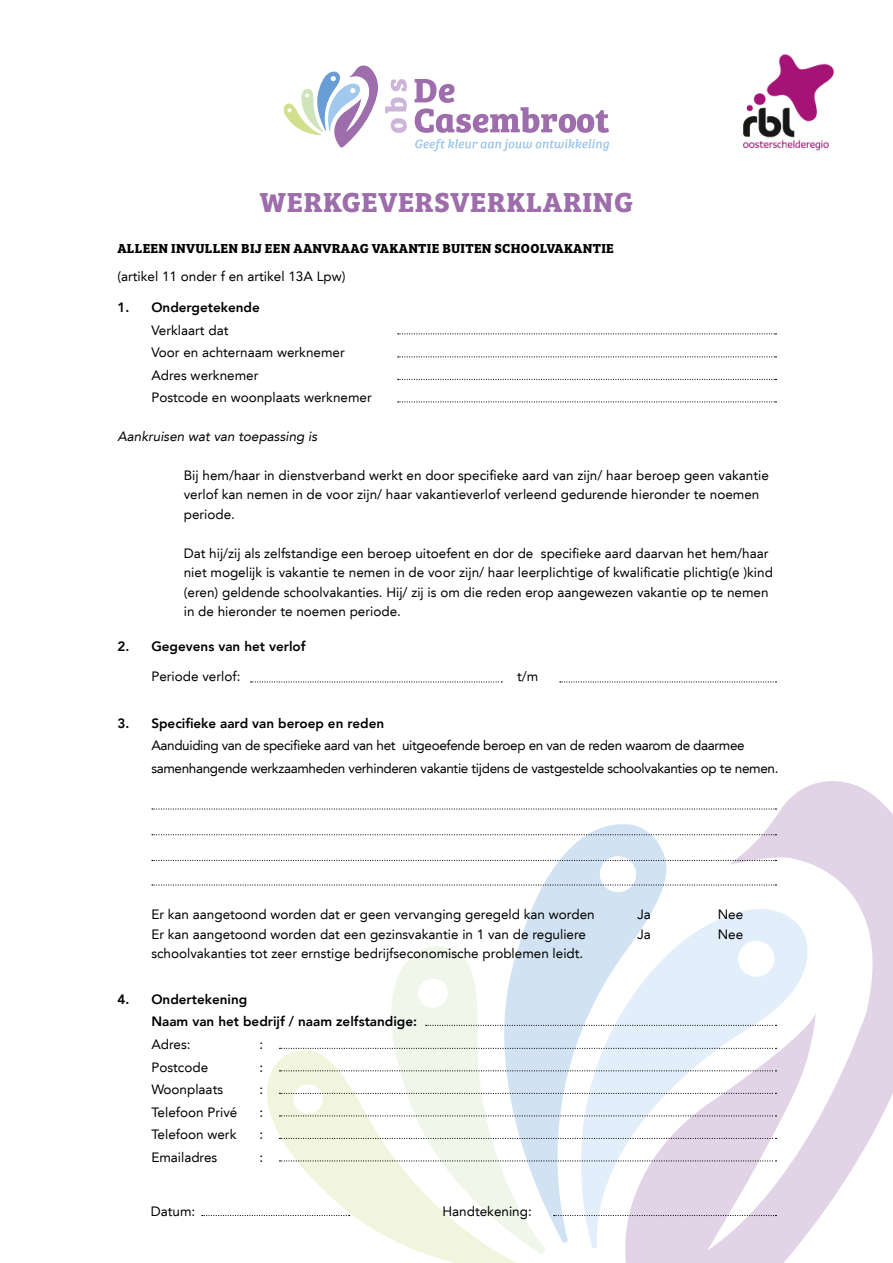
<style>
.page{position:relative;width:893px;height:1263px;background:#fff}
.page>*{position:absolute;margin:0;border:0;box-sizing:border-box;transform-origin:0 0}
.t1{font:700 28.5px "Bree Serif";letter-spacing:.025em;color:#9e6dac}
.t2{font:13.5px/19.5px "Avenir LT";color:#000}
.t3{font:13.5px/22.5px "Avenir LT";letter-spacing:-.025em;color:#000}
.t4{font:800 13.5px/22.5px "Avenir LT";color:#000}
.t5{font:700 13.5px "Bree Serif";letter-spacing:.02em;color:#000}
.t6{font:italic 13.5px "Avenir LT";color:#000}
</style>
<div class="page">
<svg style="left:283px;top:65px;width:95px;height:83px"></svg>
<svg style="left:415px;top:79px;width:194px;height:54px"></svg>
<svg style="left:385px;top:97px;width:22px;height:36px"></svg>
<svg style="left:391px;top:79px;width:16px;height:12px"></svg>
<svg style="left:415px;top:139px;width:194px;height:12px"></svg>
<svg style="left:478px;top:826px;width:129px;height:414px;fill:#d1e2f2"></svg>
<svg style="left:562px;top:900px;width:45px;height:348px"></svg>
<svg style="left:607px;top:781px;width:286px;height:482px"></svg>
<div style="left:738px;top:941px;width:36px;height:36px;background:#fff;border-radius:50%"></div>
<svg style="left:370px;top:944px;width:177px;height:309px"></svg>
<svg style="left:416px;top:977px;width:34px;height:32px"></svg>
<svg style="left:267px;top:1050px;width:268px;height:213px"></svg>
<svg style="left:398px;top:333px;width:378px;height:1px"></svg>
<svg style="left:426px;top:1025px;width:350px;height:1px"></svg>
<svg style="left:398px;top:379px;width:378px;height:1px"></svg>
<svg style="left:279px;top:1070px;width:497px;height:1px"></svg>
<svg style="left:279px;top:1138px;width:497px;height:1px"></svg>
<svg style="left:398px;top:356px;width:378px;height:1px"></svg>
<svg style="left:279px;top:1048px;width:497px;height:1px"></svg>
<svg style="left:398px;top:401px;width:378px;height:1px"></svg>
<svg style="left:279px;top:1082px;width:497px;height:34px"></svg>
<svg style="left:279px;top:1160px;width:497px;height:1px"></svg>
<svg style="left:152px;top:808px;width:624px;height:1px"></svg>
<svg style="left:152px;top:834px;width:624px;height:1px"></svg>
<svg style="left:152px;top:856px;width:624px;height:37px"></svg>
<svg style="left:251px;top:681px;width:251px;height:1px"></svg>
<svg style="left:560px;top:681px;width:216px;height:1px"></svg>
<svg style="left:554px;top:1215px;width:222px;height:1px"></svg>
<svg style="left:202px;top:1215px;width:148px;height:1px"></svg>
<img style="left:743px;top:54px;width:92px;height:97px">
<h1 class="t1" style="left:260px;top:180px;width:375px">WERKGEVERSVERKLARING</h1>
<p class="t5" style="left:117px;top:238px;width:498px">ALLEEN INVULLEN BIJ EEN AANVRAAG VAKANTIE BUITEN SCHOOLVAKANTIE</p>
<p class="t2" style="left:117px;top:267px;width:230px">(artikel 11 onder f en artikel 13A Lpw)</p>
<p class="t4" style="left:117px;top:296px;width:13px">1.</p>
<p class="t4" style="left:151px;top:296px;width:110px">Ondergetekende</p>
<p class="t2" style="left:151px;top:319px;width:222px;line-height:22.5px">Verklaart dat<br>Voor en achternaam werknemer<br>Adres werknemer<br>Postcode en woonplaats werknemer</p>
<p class="t6" style="left:117px;top:428px;width:201px">Aankruisen wat van toepassing is</p>
<p class="t4" style="left:117px;top:635px;width:13px">2.</p>
<p class="t4" style="left:117px;top:712px;width:13px">3.</p>
<p class="t2" style="left:184px;top:465px;width:587px">Bij hem/haar in dienstverband werkt en door specifieke aard van zijn/ haar beroep geen vakantie verlof kan nemen in de voor zijn/ haar vakantieverlof verleend gedurende hieronder te noemen periode.</p>
<p class="t2" style="left:184px;top:543px;width:591px">Dat hij/zij als zelfstandige een beroep uitoefent en dor de specifieke aard daarvan het hem/haar niet mogelijk is vakantie te nemen in de voor zijn/ haar leerplichtige of kwalificatie plichtig(e )kind (eren) geldende schoolvakanties. Hij/ zij is om die reden erop aangewezen vakantie op te nemen in de hieronder te noemen periode.</p>
<p class="t4" style="left:151px;top:635px;width:156px">Gegevens van het verlof</p>
<p class="t2" style="left:151px;top:666px;width:91px">Periode verlof:</p>
<p class="t2" style="left:517px;top:666px;width:23px">t/m</p>
<p class="t4" style="left:151px;top:712px;width:234px">Specifieke aard van beroep en reden</p>
<p class="t3" style="left:151px;top:735px;width:629px">Aanduiding van de specifieke aard van het uitgeoefende beroep en van de reden waarom de daarmee samenhangende werkzaamheden verhinderen vakantie tijdens de vastgestelde schoolvakanties op te nemen.</p>
<p class="t4" style="left:117px;top:988px;width:13px">4.</p>
<p class="t2" style="left:151px;top:905px;width:445px">Er kan aangetoond worden dat er geen vervanging geregeld kan worden</p>
<p class="t2" style="left:637px;top:905px;width:15px">Ja</p>
<p class="t2" style="left:718px;top:905px;width:27px">Nee</p>
<p class="t2" style="left:151px;top:924px;width:436px">Er kan aangetoond worden dat een gezinsvakantie in 1 van de reguliere</p>
<p class="t2" style="left:637px;top:924px;width:15px">Ja</p>
<p class="t2" style="left:718px;top:924px;width:27px">Nee</p>
<p class="t2" style="left:151px;top:944px;width:433px">schoolvakanties tot zeer ernstige bedrijfseconomische problemen leidt.</p>
<p class="t4" style="left:151px;top:988px;width:267px">Ondertekening<br>Naam van het bedrijf / naam zelfstandige:</p>
<p class="t2" style="left:151px;top:1035px;width:41px">Adres:</p>
<p class="t2" style="left:259px;top:1035px;width:5px">:</p>
<p class="t2" style="left:151px;top:1057px;width:58px">Postcode</p>
<p class="t2" style="left:259px;top:1057px;width:5px">:</p>
<p class="t2" style="left:151px;top:1080px;width:73px">Woonplaats</p>
<p class="t2" style="left:259px;top:1080px;width:5px">:</p>
<p class="t2" style="left:151px;top:1102px;width:88px">Telefoon Privé</p>
<p class="t2" style="left:259px;top:1102px;width:5px">:</p>
<p class="t2" style="left:151px;top:1125px;width:87px">Telefoon werk</p>
<p class="t2" style="left:259px;top:1125px;width:5px">:</p>
<p class="t2" style="left:151px;top:1147px;width:68px">Emailadres</p>
<p class="t2" style="left:259px;top:1147px;width:5px">:</p>
<p class="t2" style="left:151px;top:1201px;width:46px">Datum:</p>
<p class="t2" style="left:442px;top:1201px;width:91px">Handtekening:</p>
</div>
